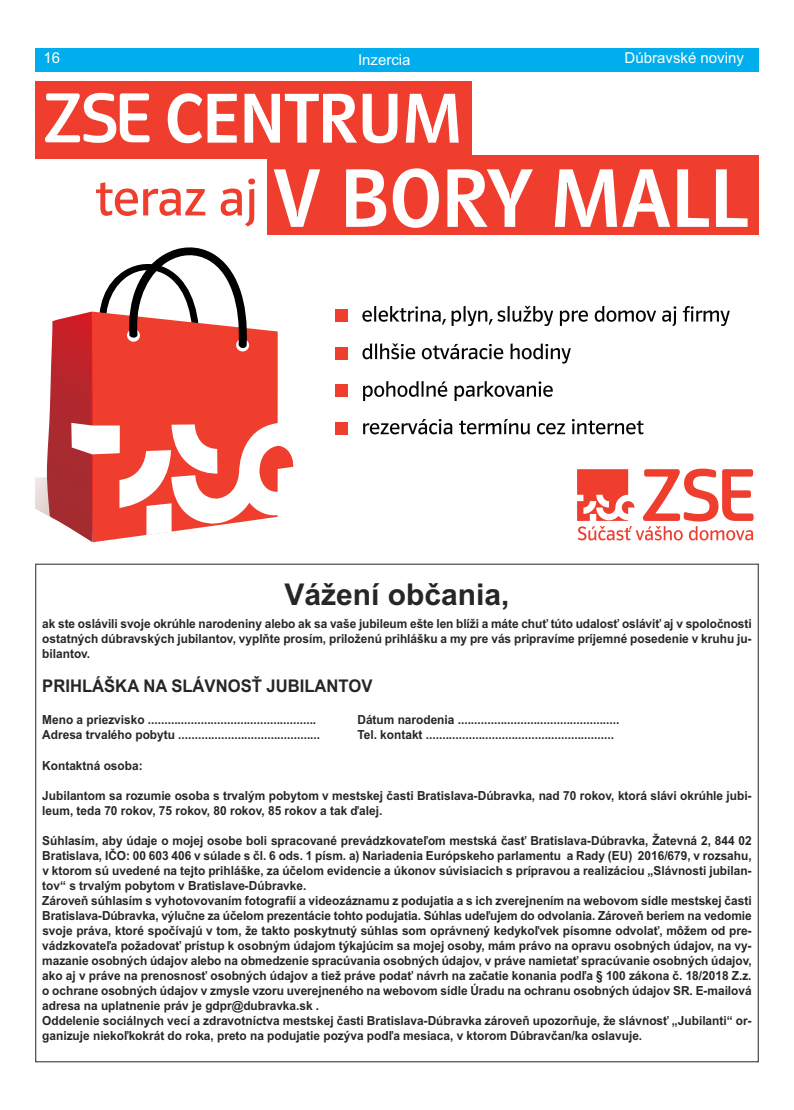
<style>
.page{position:relative;width:794px;height:1110px;background:#fff}
.page>*{position:absolute;margin:0;border:0;box-sizing:border-box;transform-origin:0 0}
.t1{font:700 30px "Arial";color:#272627}
.t2{font:700 17.5px "Arial";color:#272627;scale:.95 1}
.t3{font:15px "Arial";color:#fff}
.t4{font:700 12.5px/15px "Arial";color:#272627;scale:.95 1}
</style>
<div class="page">
<div style="left:35px;top:48px;width:723px;height:23px;background:#00aded"></div>
<svg style="left:362px;top:343px;width:209px;height:20px"></svg>
<svg style="left:363px;top:381px;width:190px;height:20px"></svg>
<svg style="left:363px;top:419px;width:280px;height:15px"></svg>
<div style="left:335px;top:347px;width:13px;height:13px;background:#ef3e2e"></div>
<div style="left:335px;top:309px;width:13px;height:12px;background:#ef3e2e"></div>
<div style="left:335px;top:384px;width:13px;height:13px;background:#ef3e2e"></div>
<div style="left:335px;top:422px;width:13px;height:12px;background:#ef3e2e"></div>
<div style="left:35px;top:81px;width:437px;height:77px;background:#ef3e2e"></div>
<svg style="left:168px;top:93px;width:291px;height:50px"></svg>
<svg style="left:45px;top:93px;width:104px;height:50px"></svg>
<div style="left:267px;top:155px;width:491px;height:80px;background:#ef3e2e"></div>
<svg style="left:274px;top:168px;width:473px;height:60px"></svg>
<svg style="left:96px;top:178px;width:159px;height:48px"></svg>
<svg style="left:35px;top:247px;width:259px;height:295px"></svg>
<svg style="left:577px;top:468px;width:176px;height:72px"></svg>
<svg style="left:362px;top:306px;width:368px;height:20px"></svg>
<p class="t3" style="left:43px;top:49px;width:18px">16</p>
<p class="t3" style="left:358px;top:51px;width:54px">Inzercia</p>
<p class="t3" style="left:624px;top:49px;width:121px">Dúbravské noviny</p>
<h1 class="t1" style="left:284px;top:577px;width:227px">Vážení občania,</h1>
<p class="t4" style="left:42px;top:616px;width:748px;text-align:justify">ak ste oslávili svoje okrúhle narodeniny alebo ak sa vaše jubileum ešte len blíži a máte chuť túto udalosť osláviť aj v spoločnosti ostatných dúbravských jubilantov, vyplňte prosím, priloženú prihlášku a my pre vás pripravíme príjemné posedenie v kruhu ju&shy;bilantov.</p>
<h2 class="t2" style="left:42px;top:675px;width:349px">PRIHLÁŠKA NA SLÁVNOSŤ JUBILANTOV</h2>
<p class="t4" style="left:42px;top:712px;width:290px">Meno a priezvisko ...................................................</p>
<p class="t4" style="left:357px;top:712px;width:277px">Dátum narodenia .................................................</p>
<p class="t4" style="left:42px;top:727px;width:294px">Adresa trvalého pobytu ...........................................</p>
<p class="t4" style="left:357px;top:727px;width:271px">Tel. kontakt .........................................................</p>
<p class="t4" style="left:42px;top:757px;width:107px">Kontaktná osoba:</p>
<p class="t4" style="left:42px;top:787px;width:748px">Jubilantom sa rozumie osoba s trvalým pobytom v mestskej časti Bratislava-Dúbravka, nad 70 rokov, ktorá slávi okrúhle jubi&shy;leum, teda 70 rokov, 75 rokov, 80 rokov, 85 rokov a tak ďalej.</p>
<p class="t4" style="left:42px;top:832px;width:748px">Súhlasím, aby údaje o mojej osobe boli spracované prevádzkovateľom mestská časť Bratislava-Dúbravka, Žatevná 2, 844 02<br>Bratislava, IČO: 00 603 406 v súlade s čl. 6 ods. 1 písm. a) Nariadenia Európskeho parlamentu a Rady (EU) 2016/679, v rozsahu, v ktorom sú uvedené na tejto prihláške, za účelom evidencie a úkonov súvisiacich s prípravou a realizáciou „Slávnosti jubilan&shy;tov“ s trvalým pobytom v Bratislave-Dúbravke.<br>Zároveň súhlasím s vyhotovovaním fotografií a videozáznamu z podujatia a s ich zverejnením na webovom sídle mestskej časti Bratislava-Dúbravka, výlučne za účelom prezentácie tohto podujatia. Súhlas udeľujem do odvolania. Zároveň beriem na vedomie svoje práva, ktoré spočívajú v tom, že takto poskytnutý súhlas som oprávnený kedykoľvek písomne odvolať, môžem od pre&shy;vádzkovateľa požadovať prístup k osobným údajom týkajúcim sa mojej osoby, mám právo na opravu osobných údajov, na vy&shy;mazanie osobných údajov alebo na obmedzenie spracúvania osobných údajov, v práve namietať spracúvanie osobných údajov, ako aj v práve na prenosnosť osobných údajov a tiež práve podať návrh na začatie konania podľa § 100 zákona č. 18/2018 Z.z. o ochrane osobných údajov v zmysle vzoru uverejneného na webovom sídle Úradu na ochranu osobných údajov SR. E-mailová adresa na uplatnenie práv je gdpr@dubravka.sk .<br>Oddelenie sociálnych vecí a zdravotníctva mestskej časti Bratislava-Dúbravka zároveň upozorňuje, že slávnosť „Jubilanti“ or&shy;ganizuje niekoľkokrát do roka, preto na podujatie pozýva podľa mesiaca, v ktorom Dúbravčan/ka oslavuje.</p>
</div>
